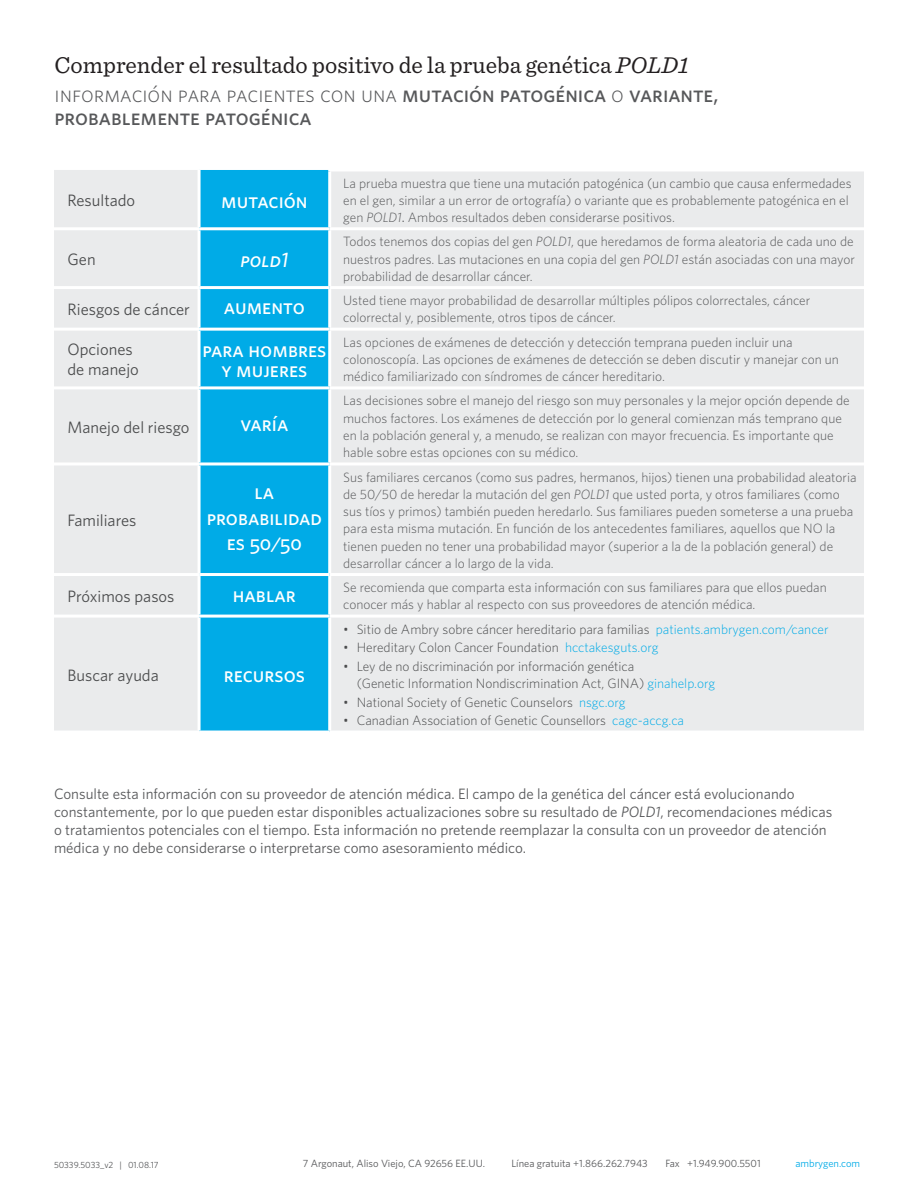
<style>
.page{position:relative;width:918px;height:1188px;background:#fff}
.page>*{position:absolute;margin:0;border:0;box-sizing:border-box;transform-origin:0 0}
.Titles{font:24px "Sentinel";color:#231f20}
.t1{font:22.5px/22.5px "Whitney Medium SC";color:#57585a}
.t2{font:21px/25.2px "Whitney Medium SC";color:#fff;text-align:center}
.t3{font:italic 500 21px "Whitney";color:#fff}
.Black_all_caps_subhe{font:16.5px/19.8px "Whitney";color:#4b4c4d}
.t4{font:15px/18px "Whitney";color:#57585a}
.Body_Copy{font:300 13.5px/17.2px "Whitney";color:#57585a}
.t5{font:300 13.5px/17.2px "Whitney";color:#4b4c4d}
.t6{font:10.5px "Whitney";color:#57585a}
.t7{font:10.5px "Whitney";color:#00abe7}
.t8{font:9px "Whitney";color:#57585a}
.s1{font-style:italic}
.s2{font-family:"Whitney Light SC"}
.s3{font-weight:400}
.s4{color:#00abe7}
</style>
<div class="page">
<div style="left:54px;top:170px;width:810px;height:561px;background:#eaebec"></div>
<div style="left:201px;top:170px;width:127px;height:561px;background:#00abe7"></div>
<hr style="left:328px;top:168px;width:536px;height:3px;background:#fff">
<hr style="left:54px;top:227px;width:145px;height:3px;background:#fff">
<hr style="left:330px;top:227px;width:534px;height:3px;background:#fff">
<hr style="left:54px;top:286px;width:145px;height:3px;background:#fff">
<hr style="left:330px;top:286px;width:534px;height:3px;background:#fff">
<hr style="left:54px;top:328px;width:145px;height:3px;background:#fff">
<hr style="left:330px;top:328px;width:534px;height:3px;background:#fff">
<hr style="left:54px;top:386px;width:145px;height:3px;background:#fff">
<hr style="left:330px;top:386px;width:534px;height:3px;background:#fff">
<hr style="left:54px;top:462px;width:145px;height:3px;background:#fff">
<hr style="left:330px;top:462px;width:534px;height:3px;background:#fff">
<hr style="left:54px;top:573px;width:145px;height:3px;background:#fff">
<hr style="left:330px;top:573px;width:534px;height:3px;background:#fff">
<hr style="left:54px;top:615px;width:145px;height:3px;background:#fff">
<hr style="left:330px;top:615px;width:534px;height:3px;background:#fff">
<hr style="left:198px;top:170px;width:3px;height:57px;background:#fff">
<hr style="left:198px;top:230px;width:3px;height:56px;background:#fff">
<hr style="left:198px;top:289px;width:3px;height:39px;background:#fff">
<hr style="left:198px;top:331px;width:3px;height:55px;background:#fff">
<hr style="left:198px;top:389px;width:3px;height:73px;background:#fff">
<hr style="left:198px;top:465px;width:3px;height:108px;background:#fff">
<hr style="left:198px;top:576px;width:3px;height:39px;background:#fff">
<hr style="left:198px;top:618px;width:3px;height:113px;background:#fff">
<hr style="left:199px;top:227px;width:131px;height:3px;background:#fff">
<hr style="left:199px;top:286px;width:131px;height:3px;background:#fff">
<hr style="left:199px;top:328px;width:131px;height:3px;background:#fff">
<hr style="left:199px;top:386px;width:131px;height:3px;background:#fff">
<hr style="left:199px;top:462px;width:131px;height:3px;background:#fff">
<hr style="left:199px;top:573px;width:131px;height:3px;background:#fff">
<hr style="left:199px;top:615px;width:131px;height:3px;background:#fff">
<hr style="left:328px;top:171px;width:3px;height:56px;background:#fff">
<hr style="left:328px;top:230px;width:3px;height:56px;background:#fff">
<hr style="left:328px;top:289px;width:3px;height:39px;background:#fff">
<hr style="left:328px;top:331px;width:3px;height:55px;background:#fff">
<hr style="left:328px;top:389px;width:3px;height:73px;background:#fff">
<hr style="left:328px;top:465px;width:3px;height:108px;background:#fff">
<hr style="left:328px;top:576px;width:3px;height:39px;background:#fff">
<hr style="left:328px;top:618px;width:3px;height:113px;background:#fff">
<p class="Titles" style="left:55px;top:47px;width:636px">Comprender el resultado positivo de la prueba genética <span class="s1">POLD1</span></p>
<p class="t1" style="left:55px;top:83px;width:666px"><span class="s2">información para pacientes con una</span> mutación patogénica <span class="s2">o</span> variante, probablemente patogénica</p>
<p class="Black_all_caps_subhe" style="left:68px;top:190px;width:69px">Resultado</p>
<p class="t2" style="left:221px;top:188px;width:88px">mutación</p>
<p class="Black_all_caps_subhe" style="left:68px;top:249px;width:30px">Gen</p>
<p class="t3" style="left:240px;top:245px;width:49px">pold1</p>
<p class="Body_Copy" style="left:343px;top:174px;width:510px">La prueba muestra que tiene una mutación patogénica (un cambio que causa enfermedades en el gen, similar a un error de ortografía) o variante que es probablemente patogénica en el gen <span class="s1">POLD1</span><span class="s3">.</span> Ambos resultados deben considerarse positivos.</p>
<p class="Body_Copy" style="left:343px;top:233px;width:513px;text-align:justify">Todos tenemos dos copias del gen <span class="s1">POLD1</span>, que heredamos de forma aleatoria de cada uno de nuestros padres. Las mutaciones en una copia del gen <span class="s1">POLD1</span> están asociadas con una mayor probabilidad de desarrollar cáncer.</p>
<p class="Black_all_caps_subhe" style="left:68px;top:299px;width:124px">Riesgos de cáncer</p>
<p class="t2" style="left:224px;top:294px;width:82px">aumento</p>
<p class="Body_Copy" style="left:343px;top:291px;width:468px">Usted tiene mayor probabilidad de desarrollar múltiples pólipos colorrectales, cáncer colorrectal y, posiblemente, otros tipos de cáncer.</p>
<p class="Black_all_caps_subhe" style="left:68px;top:339px;width:73px">Opciones de manejo</p>
<p class="t2" style="left:203px;top:340px;width:125px;line-height:19.5px">para hombres y mujeres</p>
<p class="Body_Copy" style="left:343px;top:333px;width:497px">Las opciones de exámenes de detección y detección temprana pueden incluir una colonoscopía. Las opciones de exámenes de detección se deben discutir y manejar con un médico familiarizado con síndromes de cáncer hereditario.</p>
<p class="Black_all_caps_subhe" style="left:68px;top:417px;width:124px">Manejo del riesgo</p>
<p class="t2" style="left:240px;top:411px;width:50px">varía</p>
<p class="Body_Copy" style="left:343px;top:392px;width:508px">Las decisiones sobre el manejo del riesgo son muy personales y la mejor opción depende de muchos factores. Los exámenes de detección por lo general comienzan más temprano que en la población general y, a menudo, se realizan con mayor frecuencia. Es importante que hable sobre estas opciones con su médico.</p>
<p class="Black_all_caps_subhe" style="left:68px;top:510px;width:70px">Familiares</p>
<p class="t2" style="left:207px;top:479px;width:117px">la probabilidad es 50/50</p>
<p class="Body_Copy" style="left:343px;top:468px;width:515px">Sus familiares cercanos (como sus padres, hermanos, hijos) tienen una probabilidad aleatoria de 50/50 de heredar la mutación del gen <span class="s1">POLD1</span> que usted porta, y otros familiares (como sus tíos y primos) también pueden heredarlo. Sus familiares pueden someterse a una prueba para esta misma mutación. En función de los antecedentes familiares, aquellos que NO la tienen pueden no tener una probabilidad mayor (superior a la de la población general) de desarrollar cáncer a lo largo de la vida.</p>
<p class="Black_all_caps_subhe" style="left:68px;top:586px;width:108px">Próximos pasos</p>
<p class="t2" style="left:233px;top:582px;width:64px">hablar</p>
<p class="Body_Copy" style="left:343px;top:578px;width:485px">Se recomienda que comparta esta información con sus familiares para que ellos puedan conocer más y hablar al respecto con sus proveedores de atención médica.</p>
<p class="Black_all_caps_subhe" style="left:68px;top:665px;width:93px">Buscar ayuda</p>
<p class="t2" style="left:224px;top:662px;width:83px">recursos</p>
<p class="t5" style="left:343px;top:620px;width:487px">• Sitio de Ambry sobre cáncer hereditario para familias <span class="s4">patients.ambrygen.com/cancer</span></p>
<p class="t5" style="left:343px;top:638px;width:317px">• Hereditary Colon Cancer Foundation <span class="s4">hcctakesguts.org</span></p>
<p class="t5" style="left:357px;top:657px;width:360px;text-indent:-14px">• Ley de no discriminación por información genética<br>(Genetic Information Nondiscrimination Act, GINA) <span class="s4">ginahelp.org</span></p>
<p class="t5" style="left:343px;top:693px;width:284px">• National Society of Genetic Counselors <span class="s4">nsgc.org</span></p>
<p class="t5" style="left:343px;top:712px;width:342px">• Canadian Association of Genetic Counsellors <span class="s4">cagc-accg.ca</span></p>
<p class="t4" style="left:54px;top:784px;width:780px">Consulte esta información con su proveedor de atención médica. El campo de la genética del cáncer está evolucionando constantemente, por lo que pueden estar disponibles actualizaciones sobre su resultado de <span class="s1">POLD1</span>, recomendaciones médicas o tratamientos potenciales con el tiempo. Esta información no pretende reemplazar la consulta con un proveedor de atención médica y no debe considerarse o interpretarse como asesoramiento médico.</p>
<p class="t8" style="left:54px;top:1159px;width:106px">50339.5033_v2 | 01.08.17</p>
<p class="t6" style="left:303px;top:1156px;width:184px">7 Argonaut, Aliso Viejo, CA 92656 EE.UU.</p>
<p class="t6" style="left:511px;top:1156px;width:138px">Línea gratuita +1.866.262.7943</p>
<p class="t6" style="left:665px;top:1156px;width:97px">Fax +1.949.900.5501</p>
<p class="t7" style="left:795px;top:1156px;width:66px">ambrygen.com</p>
</div>
